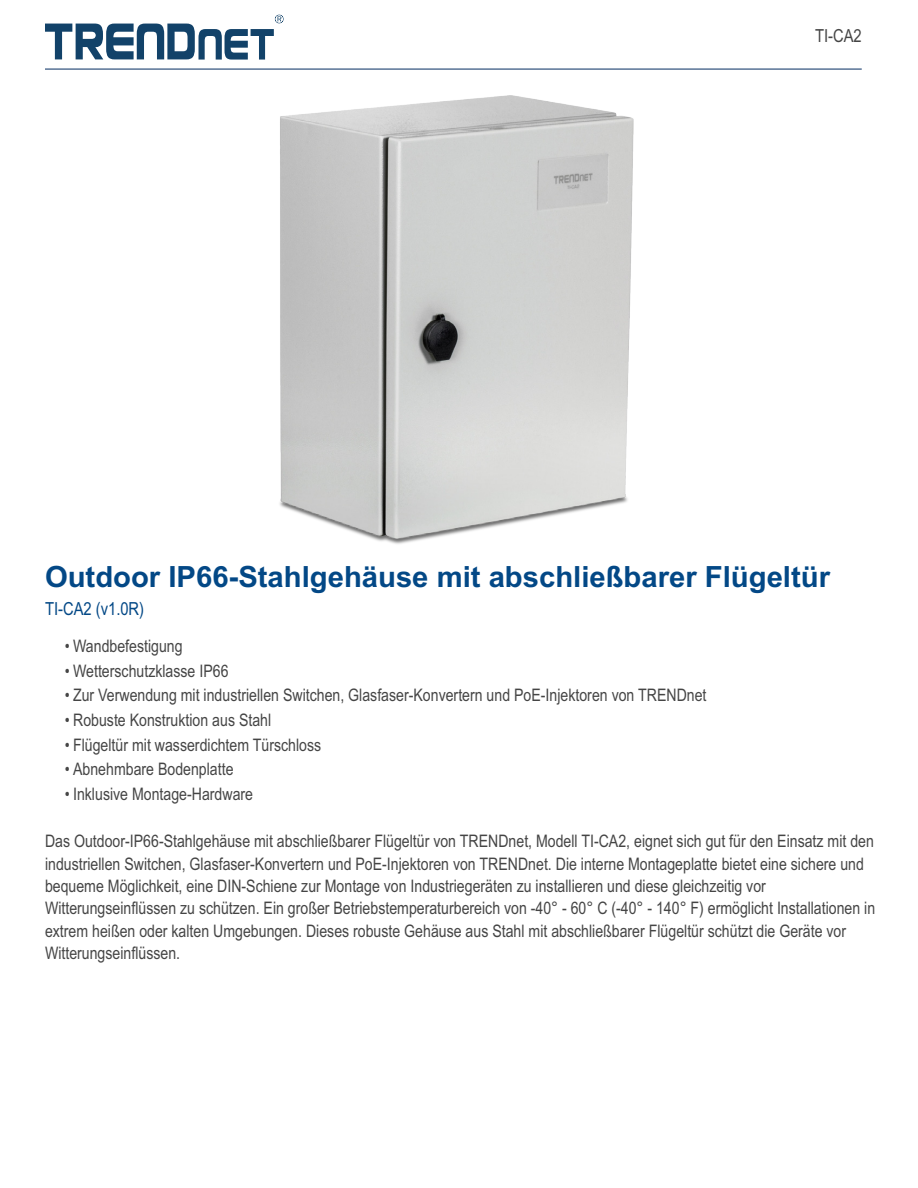
<style>
.page{position:relative;width:918px;height:1188px;background:#fff}
.page>*{position:absolute;margin:0;border:0;box-sizing:border-box;transform-origin:0 0}
.t1{font:700 29.25px "Arial";color:#034886}
.t2{font:18px "Arial Narrow";color:#034886}
.t3{font:18px "Arial Narrow";color:#454545}
.t4{font:17.25px/22.5px "Arial Narrow";color:#454545}
</style>
<div class="page">
<svg style="left:45px;top:15px;width:238px;height:45px"></svg>
<img style="left:279px;top:96px;width:355px;height:448px">
<hr style="left:45px;top:68px;width:817px;height:2px;background:#32537e">
<p class="t3" style="left:815px;top:28px;width:48px">TI-CA2</p>
<h1 class="t1" style="left:45px;top:566px;width:787px">Outdoor IP66-Stahlgehäuse mit abschließbarer Flügeltür</h1>
<p class="t2" style="left:45px;top:602px;width:101px">TI-CA2 (v1.0R)</p>
<p class="t4" style="left:65px;top:636px;width:119px">• Wandbefestigung</p>
<p class="t4" style="left:65px;top:661px;width:165px">• Wetterschutzklasse IP66</p>
<p class="t4" style="left:65px;top:686px;width:643px">• Zur Verwendung mit industriellen Switchen, Glasfaser-Konvertern und PoE-Injektoren von TRENDnet</p>
<p class="t4" style="left:65px;top:710px;width:208px">• Robuste Konstruktion aus Stahl</p>
<p class="t4" style="left:65px;top:735px;width:258px">• Flügeltür mit wasserdichtem Türschloss</p>
<p class="t4" style="left:65px;top:760px;width:170px">• Abnehmbare Bodenplatte</p>
<p class="t4" style="left:65px;top:784px;width:190px">• Inklusive Montage-Hardware</p>
<p class="t4" style="left:45px;top:831px;width:832px">Das Outdoor-IP66-Stahlgehäuse mit abschließbarer Flügeltür von TRENDnet, Modell TI-CA2, eignet sich gut für den Einsatz mit den industriellen Switchen, Glasfaser-Konvertern und PoE-Injektoren von TRENDnet. Die interne Montageplatte bietet eine sichere und bequeme Möglichkeit, eine DIN-Schiene zur Montage von Industriegeräten zu installieren und diese gleichzeitig vor Witterungseinflüssen zu schützen. Ein großer Betriebstemperaturbereich von -40° - 60° C (-40° - 140° F) ermöglicht Installationen in extrem heißen oder kalten Umgebungen. Dieses robuste Gehäuse aus Stahl mit abschließbarer Flügeltür schützt die Geräte vor Witterungseinflüssen.</p>
</div>
